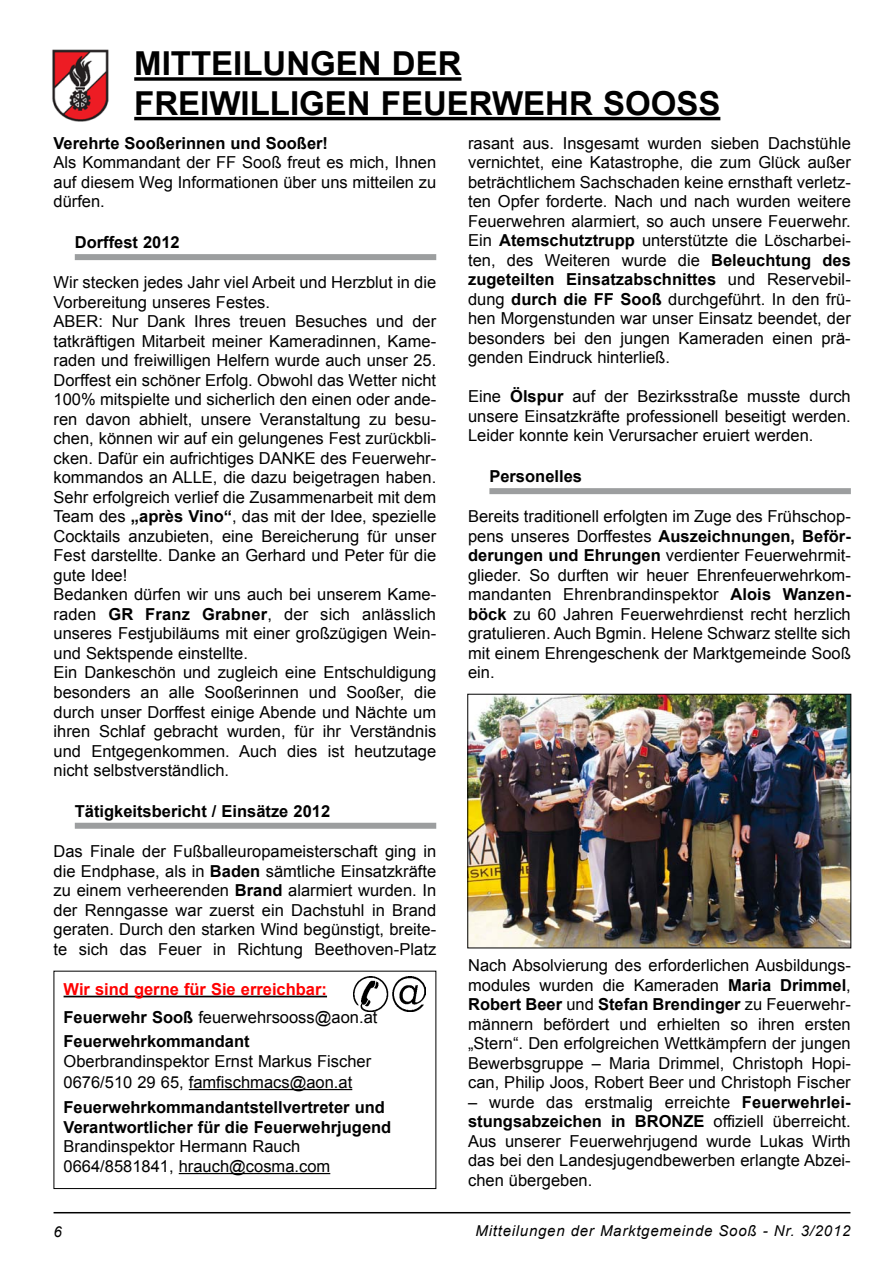
<style>
.page{position:relative;width:893px;height:1263px;background:#fff}
.page>*{position:absolute;margin:0;border:0;box-sizing:border-box;transform-origin:0 0}
.t1{font:700 33px "Arial";color:#000}
.t2{font:16.5px/19.5px "Arial";color:#000;text-align:justify}
.t3{font:700 16.5px/19.5px "Arial";color:#000}
.t4{font:700 16.5px/28.5px "Arial";color:#f00}
.t5{font:italic 15px "Arial";letter-spacing:.05em;color:#000}
.s1{font-weight:700}
.s2{color:#000}
.s3{font-weight:400;color:#000}
</style>
<div class="page">
<hr style="left:54px;top:1212px;width:796px;height:1px;background:#000">
<div style="left:75px;top:254px;width:361px;height:6px;background:#9c9e9f"></div>
<div style="left:75px;top:823px;width:361px;height:6px;background:#9c9e9f"></div>
<div style="left:489px;top:488px;width:362px;height:6px;background:#9c9e9f"></div>
<img style="left:52px;top:49px;width:57px;height:72px">
<div style="left:54px;top:971px;width:382px;height:218px;background:#fff;border:1px solid #000"></div>
<hr style="left:64px;top:996px;width:263px;height:1px;background:#000">
<hr style="left:189px;top:1089px;width:163px;height:1px;background:#000">
<hr style="left:179px;top:1173px;width:151px;height:1px;background:#000">
<img style="left:353px;top:976px;width:72px;height:35px">
<svg style="left:134px;top:77px;width:327px;height:4px"></svg>
<hr style="left:134px;top:117px;width:586px;height:3px;background:#000">
<img style="left:469px;top:696px;width:380px;height:250px">
<div style="left:467px;top:694px;width:384px;height:254px;border:1px solid #000"></div>
<h1 class="t1" style="left:134px;top:42px;width:45px">Mitteil</h1>
<h1 class="t1" style="left:263px;top:42px;width:153px">ungen der</h1>
<h1 class="t1" style="left:134px;top:82px;width:41px">Freiwillige</h1>
<h1 class="t1" style="left:347px;top:82px;width:125px">n Feuerwehr</h1>
<h1 class="t1" style="left:603px;top:82px;width:119px">SooSS</h1>
<p class="t3" style="left:54px;top:134px;width:276px">Verehrte Sooßerinnen und Sooßer!</p>
<p class="t2" style="left:54px;top:153px;width:384px">Als Kommandant der FF Sooß freut es mich, Ihnen auf diesem Weg Informationen über uns mitteilen zu dürfen.</p>
<p class="t3" style="left:75px;top:233px;width:106px">Dorffest 2012</p>
<p class="t2" style="left:54px;top:273px;width:384px;text-align:left">Wir stecken jedes Jahr viel Arbeit und Herzblut in die Vorbereitung unseres Festes.<br>ABER: Nur Dank Ihres treuen Besuches und der tatkräftigen Mitarbeit meiner Kameradinnen, Kame&shy;raden und freiwilligen Helfern wurde auch unser 25.<br>Dorffest ein schöner Erfolg. Obwohl das Wetter nicht 100% mitspielte und sicherlich den einen oder ande&shy;ren davon abhielt, unsere Veranstaltung zu besu&shy;chen, können wir auf ein gelungenes Fest zurückbli&shy;cken. Dafür ein aufrichtiges DANKE des Feuerwehr&shy;kommandos an ALLE, die dazu beigetragen haben.<br>Sehr erfolgreich verlief die Zusammenarbeit mit dem Team des <span class="s1">„après Vino“</span>, das mit der Idee, spezielle Cocktails anzubieten, eine Bereicherung für unser Fest darstellte. Danke an Gerhard und Peter für die gute Idee!<br>Bedanken dürfen wir uns auch bei unserem Kame&shy;raden <span class="s1">GR Franz Grabner</span>, der sich anlässlich unseres Festjubiläums mit einer großzügigen Wein&shy;und Sektspende einstellte.<br>Ein Dankeschön und zugleich eine Entschuldigung besonders an alle Sooßerinnen und Sooßer, die durch unser Dorffest einige Abende und Nächte um ihren Schlaf gebracht wurden, für ihr Verständnis und Entgegenkommen. Auch dies ist heutzutage nicht selbstverständlich.</p>
<p class="t3" style="left:75px;top:801px;width:257px">Tätigkeitsbericht / Einsätze 2012</p>
<p class="t2" style="left:54px;top:842px;width:384px">Das Finale der Fußballeuropameisterschaft ging in die Endphase, als in <span class="s1">Baden</span> sämtliche Einsatzkräfte zu einem verheerenden <span class="s1">Brand</span> alarmiert wurden. In der Renngasse war zuerst ein Dachstuhl in Brand geraten. Durch den starken Wind begünstigt, breite&shy;te sich das Feuer in Richtung Beethoven-Platz</p>
<p class="t4" style="left:64px;top:975px;width:315px">Wir sind gerne für Sie erreichbar:<br><span class="s2">Feuerwehr Sooß</span> <span class="s3">feuerwehrsooss@aon.at</span></p>
<p class="t3" style="left:64px;top:1032px;width:188px">Feuerwehrkommandant</p>
<p class="t2" style="left:64px;top:1051px;width:309px;line-height:21px">Oberbrandinspektor Ernst Markus Fischer<br>0676/510 29 65, famfischmacs@aon.at</p>
<p class="t3" style="left:64px;top:1098px;width:329px">Feuerwehrkommandantstellvertreter und<br>Verantwortlicher für die Feuerwehrjugend</p>
<p class="t2" style="left:64px;top:1137px;width:268px">Brandinspektor Hermann Rauch<br>0664/8581841, hrauch@cosma.com</p>
<p class="t2" style="left:468px;top:133px;width:384px">rasant aus. Insgesamt wurden sieben Dachstühle vernichtet, eine Katastrophe, die zum Glück außer beträchtlichem Sachschaden keine ernsthaft verletz&shy;ten Opfer forderte. Nach und nach wurden weitere Feuerwehren alarmiert, so auch unsere Feuerwehr.<br>Ein <span class="s1">Atemschutztrupp</span> unterstützte die Löscharbei&shy;ten, des Weiteren wurde die <span class="s1">Beleuchtung des zugeteilten Einsatzabschnittes</span> und Reservebil&shy;dung <span class="s1">durch die FF Sooß</span> durchgeführt. In den frü&shy;hen Morgenstunden war unser Einsatz beendet, der besonders bei den jungen Kameraden einen prä&shy;genden Eindruck hinterließ.</p>
<p class="t2" style="left:468px;top:387px;width:384px">Eine <span class="s1">Ölspur</span> auf der Bezirksstraße musste durch unsere Einsatzkräfte professionell beseitigt werden.<br>Leider konnte kein Verursacher eruiert werden.</p>
<p class="t3" style="left:489px;top:467px;width:94px">Personelles</p>
<p class="t2" style="left:468px;top:507px;width:384px">Bereits traditionell erfolgten im Zuge des Frühschop&shy;pens unseres Dorffestes <span class="s1">Auszeichnungen, Beför&shy;derungen und Ehrungen</span> verdienter Feuerwehrmit&shy;glieder. So durften wir heuer Ehrenfeuerwehrkom&shy;mandanten Ehrenbrandinspektor <span class="s1">Alois Wanzen&shy;böck</span> zu 60 Jahren Feuerwehrdienst recht herzlich gratulieren. Auch Bgmin. Helene Schwarz stellte sich mit einem Ehrengeschenk der Marktgemeinde Sooß ein.</p>
<p class="t2" style="left:468px;top:956px;width:384px">Nach Absolvierung des erforderlichen Ausbildungs&shy;modules wurden die Kameraden <span class="s1">Maria Drimmel</span>, <span class="s1">Robert Beer</span> und <span class="s1">Stefan Brendinger</span> zu Feuerwehr&shy;männern befördert und erhielten so ihren ersten „Stern“. Den erfolgreichen Wettkämpfern der jungen Bewerbsgruppe – Maria Drimmel, Christoph Hopi&shy;can, Philip Joos, Robert Beer und Christoph Fischer</p>
<p class="t2" style="left:468px;top:1092px;width:384px">– wurde das erstmalig erreichte <span class="s1">Feuerwehrlei&shy;stungsabzeichen in BRONZE</span> offiziell überreicht.<br>Aus unserer Feuerwehrjugend wurde Lukas Wirth das bei den Landesjugendbewerben erlangte Abzei&shy;chen übergeben.</p>
<p class="t5" style="left:54px;top:1222px;width:10px">6</p>
<p class="t5" style="left:476px;top:1221px;width:376px">Mitteilungen der Marktgemeinde Sooß - Nr. 3/2012</p>
</div>
